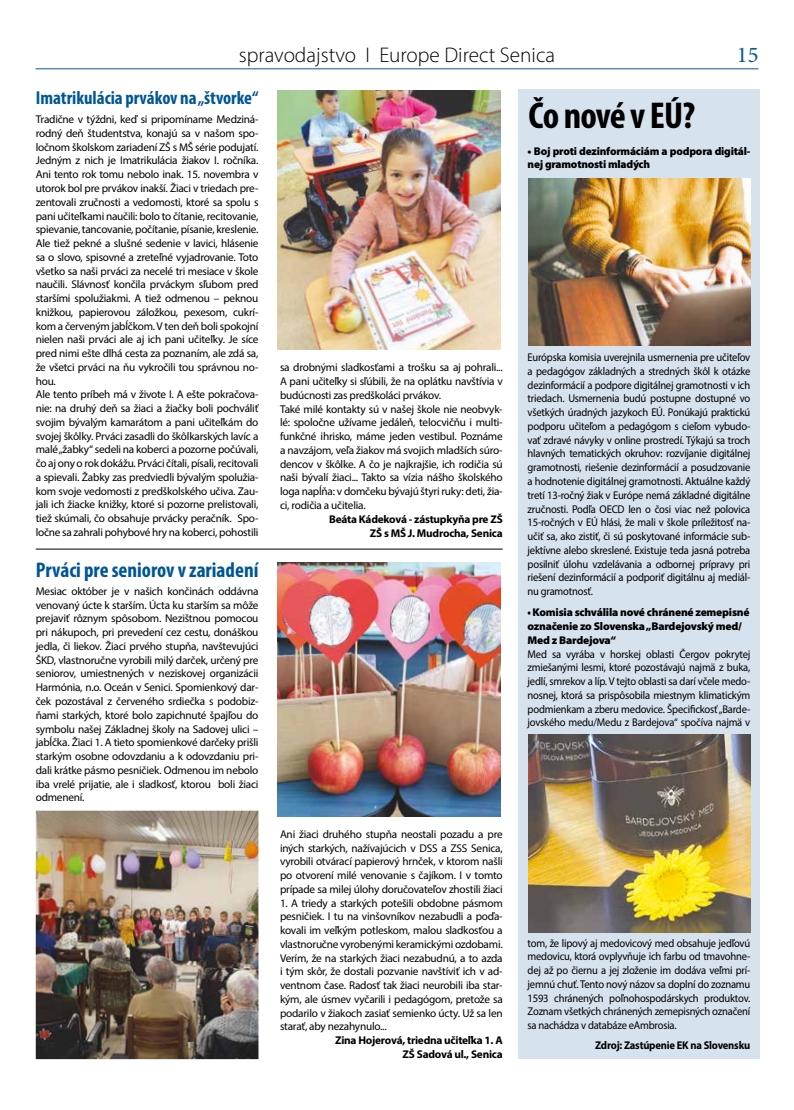
<style>
.page{position:relative;width:794px;height:1110px;background:#fff}
.page>*{position:absolute;margin:0;border:0;box-sizing:border-box;transform-origin:0 0}
.t1{font:700 condensed 37.5px "Myriad Pro";letter-spacing:-.025em;color:#000}
.t2{font:22.5px "Minion Pro";color:#005995}
.t3{font:300 21.25px "Myriad Pro";color:#000}
.t4{font:700 condensed 21.25px "Myriad Pro";color:#005695}
.t5{font:700 condensed 18.75px "Myriad Pro";color:#005695}
.t6{font:11.25px/13.8px "Myriad Pro";letter-spacing:-.02em;color:#000;text-align:justify}
.t7{font:11.25px/13.8px "Myriad Pro";letter-spacing:-.02em;color:#000;text-align:justify;scale:.94 1}
.t8{font:700 11.25px/13.8px "Myriad Pro";letter-spacing:-.02em;color:#000;text-align:right}
.t9{font:900 11.25px/13.8px "Myriad Pro";letter-spacing:-.02em;color:#000;scale:.86 1}
.t10{font:900 11.25px/13.8px "Myriad Pro";letter-spacing:-.02em;color:#000}
.t11{font:700 11.25px "Myriad Pro";letter-spacing:-.02em;color:#000;scale:.94 1}
</style>
<div class="page">
<hr style="left:35px;top:68px;width:723px;height:1px;background:#005995">
<div style="left:518px;top:89px;width:241px;height:969px;background:#d6e2ed"></div>
<img style="left:528px;top:178px;width:222px;height:167px">
<img style="left:528px;top:734px;width:222px;height:197px">
<img style="left:277px;top:90px;width:223px;height:259px">
<img style="left:277px;top:562px;width:223px;height:254px">
<hr style="left:36px;top:548px;width:467px;height:1px;background:#000">
<img style="left:36px;top:810px;width:222px;height:248px">
<h3 class="t3" style="left:239px;top:42px;width:318px">spravodajstvo I Europe Direct Senica</h3>
<h2 class="t2" style="left:737px;top:40px;width:23px">15</h2>
<h1 class="t1" style="left:528px;top:92px;width:168px">Čo nové v EÚ?</h1>
<p class="t10" style="left:527px;top:143px;width:224px">• Boj proti dezinformáciám a podpora digitál&shy;nej gramotnosti mladých</p>
<h3 class="t5" style="left:36px;top:86px;width:224px">Imatrikulácia prvákov na „štvorke“</h3>
<p class="t6" style="left:36px;top:112px;width:224px;text-align:left">Tradične v týždni, keď si pripomíname Medziná&shy;rodný deň študentstva, konajú sa v našom spo&shy;ločnom školskom zariadení ZŠ s MŠ série podujatí.<br>Jedným z nich je Imatrikulácia žiakov I. ročníka.<br>Ani tento rok tomu nebolo inak. 15. novembra v utorok bol pre prvákov inakší. Žiaci v triedach pre&shy;zentovali zručnosti a vedomosti, ktoré sa spolu s pani učiteľkami naučili: bolo to čítanie, recitovanie, spievanie, tancovanie, počítanie, písanie, kreslenie.<br>Ale tiež pekné a slušné sedenie v lavici, hlásenie sa o slovo, spisovné a zreteľné vyjadrovanie. Toto všetko sa naši prváci za necelé tri mesiace v škole naučili. Slávnosť končila prváckym sľubom pred staršími spolužiakmi. A tiež odmenou – peknou knižkou, papierovou záložkou, pexesom, cukrí&shy;kom a červeným jabĺčkom. V ten deň boli spokojní nielen naši prváci ale aj ich pani učiteľky. Je síce pred nimi ešte dlhá cesta za poznaním, ale zdá sa, že všetci prváci na ňu vykročili tou správnou no&shy;hou.<br>Ale tento príbeh má v živote I. A ešte pokračova&shy;nie: na druhý deň sa žiaci a žiačky boli pochváliť svojim bývalým kamarátom a pani učiteľkám do svojej škôlky. Prváci zasadli do škôlkarských lavíc a malé „žabky“ sedeli na koberci a pozorne počúvali, čo aj ony o rok dokážu. Prváci čítali, písali, recitovali a spievali. Žabky zas predviedli bývalým spolužia&shy;kom svoje vedomosti z predškolského učiva. Zau&shy;jali ich žiacke knižky, ktoré si pozorne prelistovali, tiež skúmali, čo obsahuje prvácky peračník. Spo&shy;ločne sa zahrali pohybové hry na koberci, pohostili</p>
<p class="t7" style="left:527px;top:350px;width:238px">Európska komisia uverejnila usmernenia pre učiteľov a pedagógov základných a stredných škôl k otázke dezinformácií a podpore digitálnej gramotnosti v ich triedach. Usmernenia budú postupne dostupné vo všetkých úradných jazykoch EÚ. Ponúkajú praktickú podporu učiteľom a pedagógom s cieľom vybudo&shy;vať zdravé návyky v online prostredí. Týkajú sa troch hlavných tematických okruhov: rozvíjanie digitálnej gramotnosti, riešenie dezinformácií a posudzovanie a hodnotenie digitálnej gramotnosti. Aktuálne každý tretí 13-ročný žiak v Európe nemá základné digitálne zručnosti. Podľa OECD len o čosi viac než polovica 15-ročných v EÚ hlási, že mali v škole príležitosť na&shy;učiť sa, ako zistiť, či sú poskytované informácie sub&shy;jektívne alebo skreslené. Existuje teda jasná potreba posilniť úlohu vzdelávania a odbornej prípravy pri riešení dezinformácií a podporiť digitálnu aj mediál&shy;nu gramotnosť.</p>
<p class="t9" style="left:527px;top:605px;width:260px">• Komisia schválila nové chránené zemepisné označenie zo Slovenska „Bardejovský med/<br>Med z Bardejova“</p>
<p class="t7" style="left:527px;top:646px;width:238px">Med sa vyrába v horskej oblasti Čergov pokrytej zmiešanými lesmi, ktoré pozostávajú najmä z buka, jedlí, smrekov a líp. V tejto oblasti sa darí včele medo&shy;nosnej, ktorá sa prispôsobila miestnym klimatickým podmienkam a zberu medovice. Špecifickosť „Barde&shy;jovského medu/Medu z Bardejova“ spočíva najmä v</p>
<p class="t6" style="left:280px;top:360px;width:224px;text-align:left">sa drobnými sladkosťami a trošku sa aj pohrali...<br>A pani učiteľky si sľúbili, že na oplátku navštívia v budúcnosti zas predškoláci prvákov.<br>Také milé kontakty sú v našej škole nie neobvyk&shy;lé: spoločne užívame jedáleň, telocvičňu i multi&shy;funkčné ihrisko, máme jeden vestibul. Poznáme a navzájom, veľa žiakov má svojich mladších súro&shy;dencov v škôlke. A čo je najkrajšie, ich rodičia sú naši bývalí žiaci... Takto sa vízia nášho školského loga napĺňa: v domčeku bývajú štyri ruky: deti, žia&shy;ci, rodičia a učitelia.</p>
<p class="t8" style="left:329px;top:511px;width:175px">Beáta Kádeková - zástupkyňa pre ZŠ<br>ZŠ s MŠ J. Mudrocha, Senica</p>
<h3 class="t4" style="left:36px;top:556px;width:224px">Prváci pre seniorov v zariadení</h3>
<p class="t6" style="left:36px;top:584px;width:224px">Mesiac október je v našich končinách oddávna venovaný úcte k starším. Úcta ku starším sa môže prejaviť rôznym spôsobom. Nezištnou pomocou pri nákupoch, pri prevedení cez cestu, donáškou jedla, či liekov. Žiaci prvého stupňa, navštevujúci ŠKD, vlastnoručne vyrobili milý darček, určený pre seniorov, umiestnených v neziskovej organizácii Harmónia, n.o. Oceán v Senici. Spomienkový dar&shy;ček pozostával z červeného srdiečka s podobiz&shy;ňami starkých, ktoré bolo zapichnuté špajľou do symbolu našej Základnej školy na Sadovej ulici – jabĺčka. Žiaci 1. A tieto spomienkové darčeky prišli starkým osobne odovzdaniu a k odovzdaniu pri&shy;dali krátke pásmo pesničiek. Odmenou im nebolo iba vrelé prijatie, ale i sladkosť, ktorou boli žiaci odmenení.</p>
<p class="t6" style="left:280px;top:826px;width:224px">Ani žiaci druhého stupňa neostali pozadu a pre iných starkých, nažívajúcich v DSS a ZSS Senica, vyrobili otvárací papierový hrnček, v ktorom našli po otvorení milé venovanie s čajíkom. I v tomto prípade sa milej úlohy doručovateľov zhostili žiaci</p>
<p class="t6" style="left:280px;top:895px;width:224px">1. A triedy a starkých potešili obdobne pásmom pesničiek. I tu na vinšovníkov nezabudli a poďa&shy;kovali im veľkým potleskom, malou sladkosťou a vlastnoručne vyrobenými keramickými ozdobami.<br>Verím, že na starkých žiaci nezabudnú, a to azda i tým skôr, že dostali pozvanie navštíviť ich v ad&shy;ventnom čase. Radosť tak žiaci neurobili iba star&shy;kým, ale úsmev vyčarili i pedagógom, pretože sa podarilo v žiakoch zasiať semienko úcty. Už sa len starať, aby nezahynulo...</p>
<p class="t8" style="left:335px;top:1032px;width:169px">Zina Hojerová, triedna učiteľka 1. A<br>ZŠ Sadová ul., Senica</p>
<p class="t7" style="left:527px;top:935px;width:238px">tom, že lipový aj medovicový med obsahuje jedľovú medovicu, ktorá ovplyvňuje ich farbu od tmavohne&shy;dej až po čiernu a jej zloženie im dodáva veľmi prí&shy;jemnú chuť. Tento nový názov sa doplní do zoznamu 1593 chránených poľnohospodárskych produktov.<br>Zoznam všetkých chránených zemepisných označení sa nachádza v databáze eAmbrosia.</p>
<p class="t11" style="left:595px;top:1037px;width:167px">Zdroj: Zastúpenie EK na Slovensku</p>
</div>
